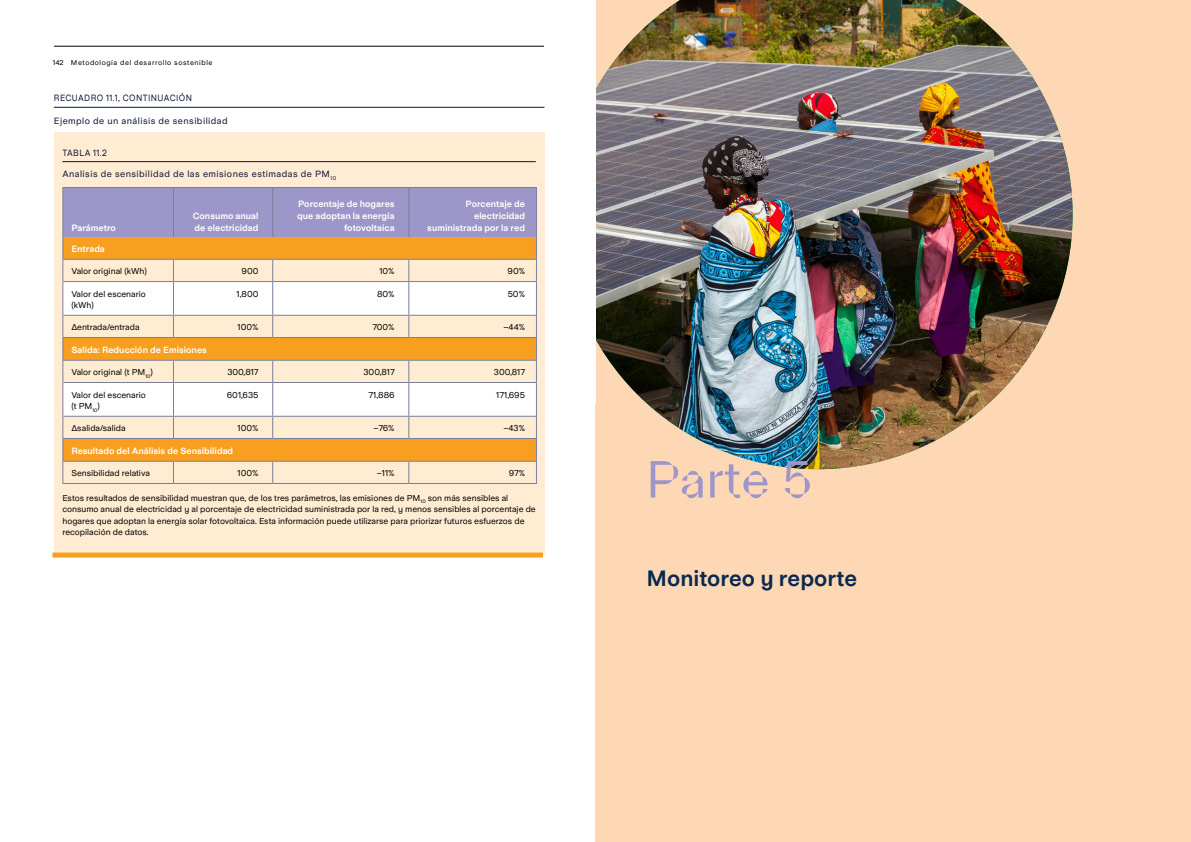
<style>
.page{position:relative;width:1191px;height:842px;background:#fff}
.page>*{position:absolute;margin:0;border:0;box-sizing:border-box;transform-origin:0 0}
.t1{font:52px "Parabole Trial";color:#9d96c9}
.t2{font:22px "Universal Sans 779";color:#09294e}
.t3{font:9px/12px "Universal Sans 779";color:#fff;text-align:right}
.t4{font:9px "Universal Sans 525";letter-spacing:.05em;color:#0c1439}
.t5{font:9px "Universal Sans 525";letter-spacing:.05em;color:#0c1439;scale:.9 1}
.t6{font:8.5px/11.5px "Universal Sans 525";color:#000}
.t7{font:7px "Universal Sans 525";letter-spacing:.08em;color:#000}
</style>
<div class="page">
<hr style="left:54px;top:46px;width:490px;height:1px;background:#000">
<div style="left:595px;top:0;width:596px;height:842px;background:#fed7b4"></div>
<img style="left:595px;top:0;width:477px;height:469px">
<div style="left:54px;top:133px;width:490px;height:422px;background:#ffecd3"></div>
<hr style="left:54px;top:107px;width:490px;height:1px;background:#0c1439">
<hr style="left:62px;top:161px;width:474px;height:1px;background:#0c1439">
<svg style="left:63px;top:417px;width:473px;height:66px"></svg>
<svg style="left:63px;top:282px;width:473px;height:134px"></svg>
<svg style="left:62px;top:187px;width:475px;height:95px"></svg>
<hr style="left:62px;top:282px;width:1px;height:33px;background:#787f9b">
<hr style="left:63px;top:281px;width:110px;height:1px;background:#787f9b">
<hr style="left:173px;top:281px;width:100px;height:1px;background:#787f9b">
<hr style="left:273px;top:281px;width:136px;height:1px;background:#787f9b">
<hr style="left:409px;top:281px;width:127px;height:1px;background:#787f9b">
<hr style="left:173px;top:282px;width:1px;height:33px;background:#787f9b">
<hr style="left:272px;top:282px;width:1px;height:33px;background:#787f9b">
<hr style="left:408px;top:282px;width:1px;height:33px;background:#787f9b">
<hr style="left:536px;top:282px;width:1px;height:33px;background:#787f9b">
<hr style="left:63px;top:315px;width:110px;height:1px;background:#787f9b">
<hr style="left:173px;top:315px;width:100px;height:1px;background:#787f9b">
<hr style="left:273px;top:315px;width:136px;height:1px;background:#787f9b">
<hr style="left:409px;top:315px;width:127px;height:1px;background:#787f9b">
<svg style="left:173px;top:316px;width:1px;height:21px"></svg>
<svg style="left:272px;top:316px;width:1px;height:21px"></svg>
<svg style="left:408px;top:316px;width:1px;height:21px"></svg>
<hr style="left:62px;top:337px;width:111px;height:1px;background:#787f9b">
<hr style="left:173px;top:337px;width:100px;height:1px;background:#787f9b">
<hr style="left:273px;top:337px;width:136px;height:1px;background:#787f9b">
<hr style="left:409px;top:337px;width:128px;height:1px;background:#787f9b">
<svg style="left:62px;top:315px;width:1px;height:67px"></svg>
<hr style="left:62px;top:360px;width:111px;height:1px;background:#787f9b">
<hr style="left:173px;top:360px;width:100px;height:1px;background:#787f9b">
<hr style="left:273px;top:360px;width:136px;height:1px;background:#787f9b">
<hr style="left:409px;top:360px;width:128px;height:1px;background:#787f9b">
<svg style="left:173px;top:361px;width:1px;height:21px"></svg>
<svg style="left:272px;top:361px;width:1px;height:21px"></svg>
<svg style="left:408px;top:361px;width:1px;height:21px"></svg>
<svg style="left:536px;top:315px;width:1px;height:67px"></svg>
<hr style="left:62px;top:382px;width:1px;height:34px;background:#787f9b">
<hr style="left:63px;top:382px;width:110px;height:1px;background:#787f9b">
<hr style="left:173px;top:382px;width:100px;height:1px;background:#787f9b">
<hr style="left:273px;top:382px;width:136px;height:1px;background:#787f9b">
<hr style="left:409px;top:382px;width:127px;height:1px;background:#787f9b">
<hr style="left:173px;top:383px;width:1px;height:33px;background:#787f9b">
<hr style="left:272px;top:383px;width:1px;height:33px;background:#787f9b">
<hr style="left:408px;top:383px;width:1px;height:33px;background:#787f9b">
<hr style="left:536px;top:382px;width:1px;height:34px;background:#787f9b">
<hr style="left:63px;top:416px;width:110px;height:1px;background:#787f9b">
<hr style="left:173px;top:416px;width:100px;height:1px;background:#787f9b">
<hr style="left:273px;top:416px;width:136px;height:1px;background:#787f9b">
<hr style="left:409px;top:416px;width:127px;height:1px;background:#787f9b">
<svg style="left:173px;top:417px;width:1px;height:21px"></svg>
<svg style="left:272px;top:417px;width:1px;height:21px"></svg>
<svg style="left:408px;top:417px;width:1px;height:21px"></svg>
<svg style="left:173px;top:462px;width:1px;height:21px"></svg>
<svg style="left:272px;top:462px;width:1px;height:21px"></svg>
<svg style="left:408px;top:462px;width:1px;height:21px"></svg>
<hr style="left:62px;top:483px;width:111px;height:1px;background:#787f9b">
<hr style="left:173px;top:483px;width:100px;height:1px;background:#787f9b">
<hr style="left:273px;top:483px;width:136px;height:1px;background:#787f9b">
<hr style="left:409px;top:483px;width:128px;height:1px;background:#787f9b">
<hr style="left:62px;top:438px;width:111px;height:1px;background:#787f9b">
<svg style="left:62px;top:416px;width:1px;height:67px"></svg>
<hr style="left:173px;top:438px;width:100px;height:1px;background:#787f9b">
<hr style="left:273px;top:438px;width:136px;height:1px;background:#787f9b">
<hr style="left:409px;top:438px;width:128px;height:1px;background:#787f9b">
<svg style="left:536px;top:416px;width:1px;height:67px"></svg>
<hr style="left:62px;top:461px;width:111px;height:1px;background:#787f9b">
<hr style="left:173px;top:461px;width:100px;height:1px;background:#787f9b">
<hr style="left:273px;top:461px;width:136px;height:1px;background:#787f9b">
<hr style="left:409px;top:461px;width:128px;height:1px;background:#787f9b">
<div style="left:52px;top:553px;width:491px;height:5px;background:#f99f20"></div>
<p class="t7" style="left:53px;top:59px;width:161px">142 Metodología del desarrollo sostenible</p>
<p class="t5" style="left:54px;top:93px;width:155px">RECUADRO 11.1, CONTINUACIÓN</p>
<p class="t4" style="left:54px;top:116px;width:175px">Ejemplo de un análisis de sensibilidad</p>
<p class="t5" style="left:62px;top:148px;width:51px">TABLA 11.2</p>
<p class="t4" style="left:62px;top:169px;width:275px">Analisis de sensibilidad de las emisiones estimadas de PM<sub>10</sub></p>
<p class="t3" style="left:71px;top:222px;width:46px">Parámetro</p>
<p class="t3" style="left:193px;top:210px;width:67px;text-align:left">Consumo anual de electricidad</p>
<p class="t3" style="left:297px;top:198px;width:99px">Porcentaje de hogares que adoptan la energía fotovoltaica</p>
<p class="t3" style="left:427px;top:198px;width:99px">Porcentaje de electricidad suministrada por la red</p>
<p class="t3" style="left:71px;top:243px;width:35px">Entrada</p>
<p class="t6" style="left:71px;top:266px;width:77px">Valor original (kWh)</p>
<p class="t6" style="left:242px;top:266px;width:18px">900</p>
<p class="t6" style="left:379px;top:266px;width:17px">10%</p>
<p class="t6" style="left:507px;top:266px;width:19px">90%</p>
<p class="t6" style="left:71px;top:288px;width:76px">Valor del escenario (kWh)</p>
<p class="t6" style="left:237px;top:288px;width:23px">1,800</p>
<p class="t6" style="left:377px;top:288px;width:19px">80%</p>
<p class="t6" style="left:508px;top:288px;width:19px">50%</p>
<p class="t6" style="left:71px;top:322px;width:70px">Δentrada/entrada</p>
<p class="t6" style="left:237px;top:322px;width:22px">100%</p>
<p class="t6" style="left:372px;top:322px;width:24px">700%</p>
<p class="t6" style="left:503px;top:322px;width:23px">–44%</p>
<p class="t3" style="left:71px;top:344px;width:137px">Salida: Reducción de Emisiones</p>
<p class="t6" style="left:71px;top:367px;width:83px">Valor original (t PM<sub>10</sub>)</p>
<p class="t6" style="left:227px;top:367px;width:33px">300,817</p>
<p class="t6" style="left:363px;top:367px;width:33px">300,817</p>
<p class="t6" style="left:494px;top:367px;width:33px">300,817</p>
<p class="t6" style="left:71px;top:389px;width:76px">Valor del escenario (t PM<sub>10</sub>)</p>
<p class="t6" style="left:227px;top:389px;width:33px">601,635</p>
<p class="t6" style="left:368px;top:389px;width:28px">71,886</p>
<p class="t6" style="left:496px;top:389px;width:30px">171,695</p>
<p class="t6" style="left:71px;top:423px;width:56px">Δsalida/salida</p>
<p class="t6" style="left:237px;top:423px;width:22px">100%</p>
<p class="t6" style="left:373px;top:423px;width:23px">–76%</p>
<p class="t6" style="left:503px;top:423px;width:23px">–43%</p>
<p class="t3" style="left:71px;top:445px;width:163px">Resultado del Análisis de Sensibilidad</p>
<p class="t6" style="left:71px;top:468px;width:80px">Sensibilidad relativa</p>
<p class="t6" style="left:237px;top:468px;width:22px">100%</p>
<p class="t6" style="left:377px;top:468px;width:19px">–11%</p>
<p class="t6" style="left:509px;top:468px;width:18px">97%</p>
<p class="t6" style="left:62px;top:492px;width:447px">Estos resultados de sensibilidad muestran que, de los tres parámetros, las emisiones de PM<sub>10</sub> son más sensibles al</p>
<p class="t6" style="left:62px;top:503px;width:475px">consumo anual de electricidad y al porcentaje de electricidad suministrada por la red, y menos sensibles al porcentaje de</p>
<p class="t6" style="left:62px;top:515px;width:463px">hogares que adoptan la energía solar fotovoltaica. Esta información puede utilizarse para priorizar futuros esfuerzos de recopilación de datos.</p>
<h1 class="t1" style="left:646px;top:460px;width:167px">Parte 5</h1>
<h2 class="t2" style="left:646px;top:566px;width:212px">Monitoreo y reporte</h2>
</div>
